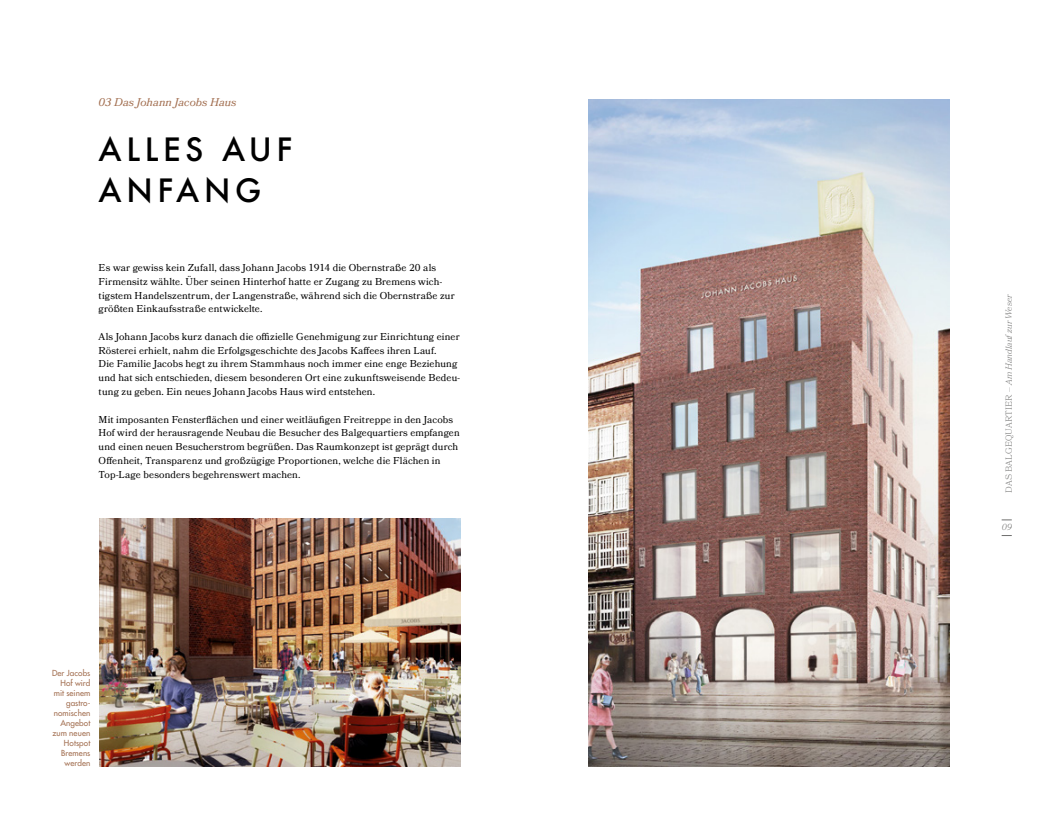
<style>
.page{position:relative;width:1049px;height:833px;background:#fff}
.page>*{position:absolute;margin:0;border:0;box-sizing:border-box;transform-origin:0 0}
.t1{font:500 31.25px/41.2px "Futura";letter-spacing:.15em;color:#000}
.t2{font:italic 11.25px "Bookmania";color:#a37052}
.t3{font:10px/13.8px "Bookmania";letter-spacing:.01em;color:#000}
.t4{font:italic 300 8.75px "Bookmania";color:#6f6f6e}
.t5{font:500 8.12px/10px "Futura Std";letter-spacing:.01em;color:#a37052;text-align:right}
.s1{font-style:normal}
</style>
<div class="page">
<img style="left:588px;top:99px;width:362px;height:667px">
<img style="left:99px;top:519px;width:362px;height:247px">
<p class="t2" style="left:99px;top:96px;width:139px">03 Das Johann Jacobs Haus</p>
<h1 class="t1" style="left:99px;top:128px;width:195px">ALLES AUF<br>ANFANG</h1>
<p class="t3" style="left:99px;top:261px;width:358px">Es war gewiss kein Zufall, dass Johann Jacobs 1914 die Obernstraße 20 als Firmensitz wählte. Über seinen Hinterhof hatte er Zugang zu Bremens wich&shy;tigstem Handelszentrum, der Langenstraße, während sich die Obernstraße zur größten Einkaufsstraße entwickelte.</p>
<p class="t3" style="left:99px;top:330px;width:363px">Als Johann Jacobs kurz danach die offizielle Genehmigung zur Einrichtung einer Rösterei erhielt, nahm die Erfolgsgeschichte des Jacobs Kaffees ihren Lauf.<br>Die Familie Jacobs hegt zu ihrem Stammhaus noch immer eine enge Beziehung und hat sich entschieden, diesem besonderen Ort eine zukunftsweisende Bedeu&shy;tung zu geben. Ein neues Johann Jacobs Haus wird entstehen.</p>
<p class="t3" style="left:99px;top:412px;width:363px">Mit imposanten Fensterflächen und einer weitläufigen Freitreppe in den Jacobs Hof wird der herausragende Neubau die Besucher des Balgequartiers empfangen und einen neuen Besucherstrom begrüßen. Das Raumkonzept ist geprägt durch Offenheit, Transparenz und großzügige Proportionen, welche die Flächen in Top-Lage besonders begehrenswert machen.</p>
<p class="t5" style="left:52px;top:668px;width:40px">Der Jacobs<br>Hof wird mit seinem gastro&shy;nomischen<br>Angebot zum neuen<br>Hotspot<br>Bremens werden</p>
<p class="t4" style="left:1003px;top:493px;width:200px;rotate:-90deg"><span class="s1">DAS BALGEQUARTIER</span> – Am Handlauf zur Weser</p>
<p class="t4" style="left:1002px;top:522px;width:12px">09</p>
</div>
